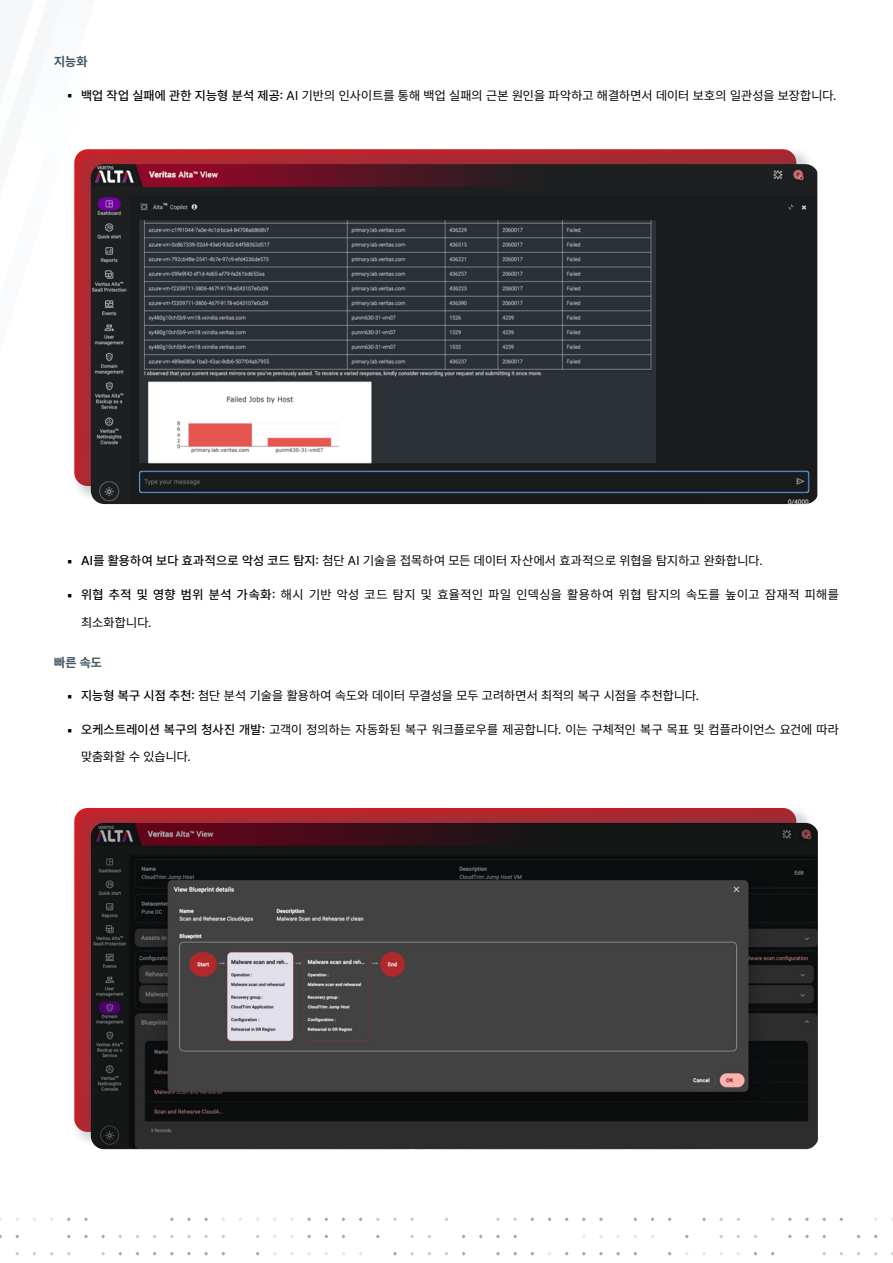
<style>
.page{position:relative;width:893px;height:1263px;background:#fff}
.page>*{position:absolute;margin:0;border:0;box-sizing:border-box;transform-origin:0 0}
.t1{font:12.75px/27px "Pretendard";letter-spacing:.015em;color:#000}
.t2{font:12.75px "Pretendard";letter-spacing:.04em;color:#000}
.Paragraph_Subtitle{font:700 12.75px "Pretendard";letter-spacing:.015em;color:#425563}
.s1{font-family:"Polaris"}
.s2{font-weight:500}
</style>
<div class="page">
<svg style="left:771px;top:1251px;width:4px;height:5px"></svg>
<svg style="left:753px;top:1251px;width:4px;height:5px"></svg>
<svg style="left:702px;top:1217px;width:4px;height:4px"></svg>
<svg style="left:668px;top:1251px;width:4px;height:5px"></svg>
<svg style="left:633px;top:1251px;width:4px;height:5px"></svg>
<svg style="left:616px;top:1251px;width:4px;height:5px"></svg>
<svg style="left:599px;top:1217px;width:4px;height:4px"></svg>
<svg style="left:599px;top:1252px;width:4px;height:4px"></svg>
<svg style="left:582px;top:1217px;width:4px;height:4px"></svg>
<svg style="left:582px;top:1251px;width:4px;height:5px"></svg>
<svg style="left:565px;top:1251px;width:4px;height:5px"></svg>
<svg style="left:530px;top:1251px;width:4px;height:5px"></svg>
<svg style="left:513px;top:1251px;width:4px;height:5px"></svg>
<svg style="left:496px;top:1217px;width:4px;height:4px"></svg>
<svg style="left:496px;top:1234px;width:4px;height:4px"></svg>
<svg style="left:496px;top:1252px;width:4px;height:4px"></svg>
<svg style="left:462px;top:1251px;width:4px;height:5px"></svg>
<svg style="left:393px;top:1217px;width:4px;height:4px"></svg>
<svg style="left:393px;top:1252px;width:4px;height:4px"></svg>
<svg style="left:307px;top:1217px;width:4px;height:4px"></svg>
<svg style="left:256px;top:1251px;width:4px;height:5px"></svg>
<svg style="left:221px;top:1251px;width:4px;height:5px"></svg>
<svg style="left:204px;top:1217px;width:4px;height:4px"></svg>
<svg style="left:204px;top:1251px;width:4px;height:5px"></svg>
<svg style="left:187px;top:1217px;width:4px;height:4px"></svg>
<svg style="left:187px;top:1252px;width:4px;height:4px"></svg>
<svg style="left:170px;top:1217px;width:4px;height:4px"></svg>
<svg style="left:170px;top:1251px;width:4px;height:5px"></svg>
<svg style="left:153px;top:1251px;width:4px;height:5px"></svg>
<svg style="left:135px;top:1251px;width:4px;height:5px"></svg>
<svg style="left:118px;top:1251px;width:4px;height:5px"></svg>
<svg style="left:84px;top:1217px;width:4px;height:4px"></svg>
<svg style="left:84px;top:1234px;width:4px;height:4px"></svg>
<svg style="left:67px;top:1217px;width:4px;height:4px"></svg>
<svg style="left:822px;top:1217px;width:4px;height:4px"></svg>
<svg style="left:805px;top:1217px;width:4px;height:4px"></svg>
<svg style="left:805px;top:1234px;width:4px;height:4px"></svg>
<svg style="left:788px;top:1217px;width:4px;height:4px"></svg>
<div style="left:71px;top:146px;width:743px;height:357px;background:#425563;opacity:.25"></div>
<img style="left:91px;top:164px;width:727px;height:340px">
<div style="left:71px;top:805px;width:743px;height:343px;background:#425563;opacity:.25"></div>
<img style="left:91px;top:823px;width:727px;height:326px">
<p class="Paragraph_Subtitle" style="left:54px;top:52px;width:35px">지능화</p>
<p class="t1" style="left:68px;top:81px;width:770px"><span class="s1">•</span> <span class="s2">백업 작업 실패에 관한 지능형 분석 제공:</span> AI 기반의 인사이트를 통해 백업 실패의 근본 원인을 파악하고 해결하면서 데이터 보호의 일관성을 보장합니다.</p>
<p class="t1" style="left:68px;top:547px;width:697px"><span class="s1">•</span> <span class="s2">AI를 활용하여 보다 효과적으로 악성 코드 탐지:</span> 첨단 AI 기술을 접목하여 모든 데이터 자산에서 효과적으로 위협을 탐지하고 완화합니다.</p>
<p class="t2" style="left:68px;top:586px;width:773px"><span class="s1">•</span> <span class="s2">위협 추적 및 영향 범위 분석 가속화:</span> 해시 기반 악성 코드 탐지 및 효율적인 파일 인덱싱을 활용하여 위협 탐지의 속도를 높이고 잠재적 피해를</p>
<p class="t1" style="left:81px;top:609px;width:72px">최소화합니다.</p>
<p class="Paragraph_Subtitle" style="left:54px;top:653px;width:49px">빠른 속도</p>
<p class="t1" style="left:68px;top:682px;width:633px"><span class="s1">•</span> <span class="s2">지능형 복구 시점 추천:</span> 첨단 분석 기술을 활용하여 속도와 데이터 무결성을 모두 고려하면서 최적의 복구 시점을 추천합니다.</p>
<p class="t1" style="left:81px;top:716px;width:759px;text-indent:-14px"><span class="s1">•</span> <span class="s2">오케스트레이션 복구의 청사진 개발:</span> 고객이 정의하는 자동화된 복구 워크플로우를 제공합니다. 이는 구체적인 복구 목표 및 컴플라이언스 요건에 따라 맞춤화할 수 있습니다.</p>
</div>
